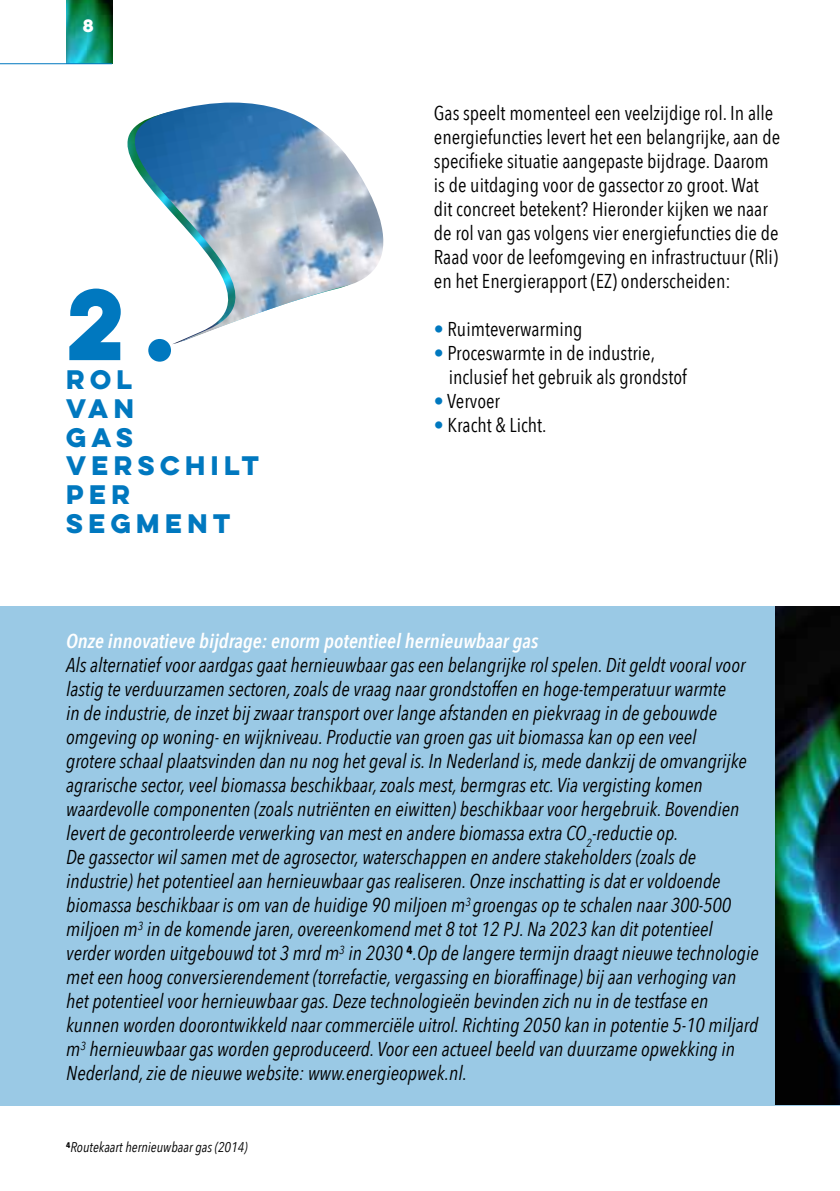
<style>
.page{position:relative;width:840px;height:1191px;background:#fff}
.page>*{position:absolute;margin:0;border:0;box-sizing:border-box;transform-origin:0 0}
.t1{font:700 90px "Lulo Clean W01 One";color:#0078bf}
.t2{font:700 24px/28.8px "Lulo Clean W01 One";color:#0078bf}
.t3{font:italic 20px/24px "Avenir Next Condensed";color:#000}
.t4{font:20px/24px "Avenir Next Condensed";color:#000}
.t5{font:italic 600 20px "Avenir Next Condensed";color:#fff}
.t6{font:700 16px "Lulo Clean W01 One";color:#fff}
.t7{font:italic 14px "Avenir Next Condensed";color:#000}
.s1{color:#0078bf}
</style>
<div class="page">
<img style="left:67px;top:0;width:45px;height:63px">
<hr style="left:0;top:63px;width:112px;height:1px;background:#0078bf">
<div style="left:0;top:606px;width:839px;height:499px;background:#9ac9e5"></div>
<img style="left:775px;top:606px;width:64px;height:498px">
<img style="left:127px;top:103px;width:257px;height:242px">
<p class="t6" style="left:83px;top:15px;width:16px">8</p>
<h1 class="t1" style="left:66px;top:259px;width:130px">2.</h1>
<p class="t2" style="left:66px;top:365px;width:199px">ROL<br>VAN<br>GAS<br>VERSCHILT<br>PER<br>SEGMENT</p>
<p class="t4" style="left:433px;top:100px;width:347px">Gas speelt momenteel een veelzijdige rol. In alle energiefuncties levert het een belangrijke, aan de specifieke situatie aangepaste bijdrage. Daarom is de uitdaging voor de gassector zo groot. Wat dit concreet betekent? Hieronder kijken we naar de rol van gas volgens vier energiefuncties die de Raad voor de leefomgeving en infrastructuur (Rli) en het Energierapport (EZ) onderscheiden:</p>
<p class="t4" style="left:433px;top:316px;width:150px"><span class="s1">•</span> Ruimteverwarming</p>
<p class="t4" style="left:448px;top:340px;width:240px;text-indent:-15px"><span class="s1">•</span> Proceswarmte in de industrie, inclusief het gebruik als grondstof</p>
<p class="t4" style="left:433px;top:388px;width:68px"><span class="s1">•</span> Vervoer</p>
<p class="t4" style="left:433px;top:412px;width:114px"><span class="s1">•</span> Kracht &amp; Licht.</p>
<p class="t5" style="left:66px;top:629px;width:473px">Onze innovatieve bijdrage: enorm potentieel hernieuwbaar gas</p>
<p class="t3" style="left:66px;top:653px;width:693px">Als alternatief voor aardgas gaat hernieuwbaar gas een belangrijke rol spelen. Dit geldt vooral voor lastig te verduurzamen sectoren, zoals de vraag naar grondstoffen en hoge-temperatuur warmte<br>in de industrie, de inzet bij zwaar transport over lange afstanden en piekvraag in de gebouwde omgeving op woning- en wijkniveau. Productie van groen gas uit biomassa kan op een veel<br>grotere schaal plaatsvinden dan nu nog het geval is. In Nederland is, mede dankzij de omvangrijke agrarische sector, veel biomassa beschikbaar, zoals mest, bermgras etc. Via vergisting komen waardevolle componenten (zoals nutriënten en eiwitten) beschikbaar voor hergebruik. Bovendien levert de gecontroleerde verwerking van mest en andere biomassa extra CO<sub>2</sub>-reductie op.<br>De gassector wil samen met de agrosector, waterschappen en andere stakeholders (zoals de industrie) het potentieel aan hernieuwbaar gas realiseren. Onze inschatting is dat er voldoende biomassa beschikbaar is om van de huidige 90 miljoen m<sup>3</sup> groengas op te schalen naar 300-500 miljoen m<sup>3</sup> in de komende jaren, overeenkomend met 8 tot 12 PJ. Na 2023 kan dit potentieel verder worden uitgebouwd tot 3 mrd m<sup>3</sup> in 2030 <sup>4</sup>.Op de langere termijn draagt nieuwe technologie met een hoog conversierendement (torrefactie, vergassing en bioraffinage) bij aan verhoging van het potentieel voor hernieuwbaar gas. Deze technologieën bevinden zich nu in de testfase en kunnen worden doorontwikkeld naar commerciële uitrol. Richting 2050 kan in potentie 5-10 miljard m<sup>3</sup> hernieuwbaar gas worden geproduceerd. Voor een actueel beeld van duurzame opwekking in Nederland, zie de nieuwe website: www.energieopwek.nl.</p>
<p class="t7" style="left:66px;top:1139px;width:183px"><sup>4</sup>Routekaart hernieuwbaar gas (2014)</p>
</div>
